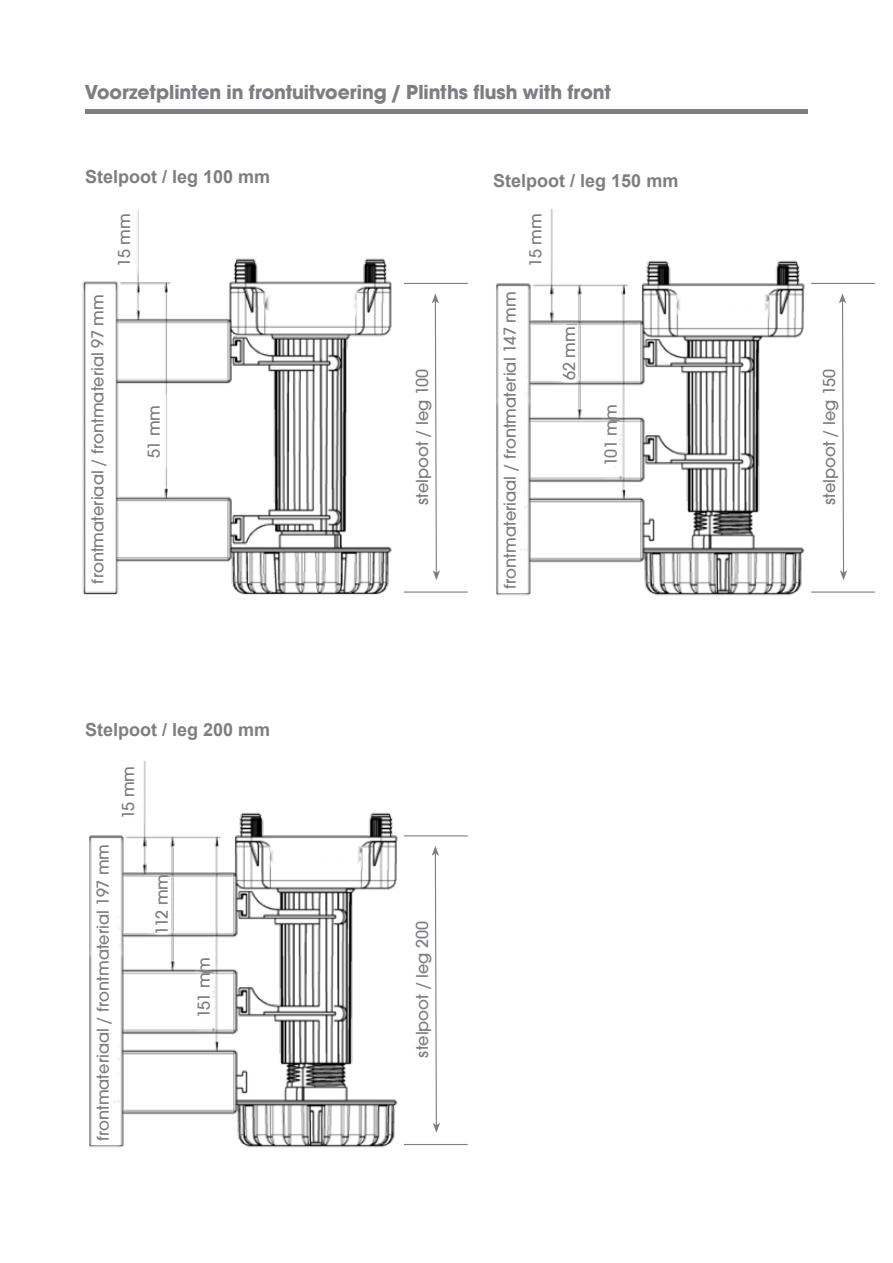
<style>
.page{position:relative;width:893px;height:1263px;background:#fff}
.page>*{position:absolute;margin:0;border:0;box-sizing:border-box;transform-origin:0 0}
.t1{font:700 21px "Avant Garde Gothic Itc T";color:#7e7d82}
.t2{font:500 18px "Avant Garde Gothic Itc T";color:#7e7d82}
.t3{font:700 18px "Arial";color:#7e7d82}
</style>
<div class="page">
<hr style="left:85px;top:109px;width:723px;height:4px;background:#7e7d82">
<img style="left:82px;top:210px;width:310px;height:385px">
<hr style="left:404px;top:591px;width:64px;height:2px;background:#7e7d82">
<hr style="left:404px;top:283px;width:64px;height:1px;background:#7e7d82">
<svg style="left:432px;top:293px;width:8px;height:287px"></svg>
<img style="left:496px;top:208px;width:309px;height:388px">
<hr style="left:811px;top:591px;width:64px;height:2px;background:#7e7d82">
<hr style="left:811px;top:283px;width:64px;height:1px;background:#7e7d82">
<svg style="left:839px;top:293px;width:8px;height:287px"></svg>
<img style="left:89px;top:760px;width:309px;height:388px">
<hr style="left:404px;top:1144px;width:64px;height:1px;background:#7e7d82">
<hr style="left:404px;top:835px;width:64px;height:1px;background:#7e7d82">
<svg style="left:432px;top:846px;width:8px;height:287px"></svg>
<p class="t1" style="left:85px;top:79px;width:527px">Voorzetplinten in frontuitvoering / Plinths flush with front</p>
<p class="t3" style="left:85px;top:164px;width:187px">Stelpoot / leg 100 mm</p>
<p class="t2" style="left:114px;top:267px;width:55px;rotate:-90deg">15 mm</p>
<p class="t2" style="left:87px;top:583px;width:291px;rotate:-90deg">frontmateriaal / frontmaterial 97 mm</p>
<p class="t2" style="left:143px;top:458px;width:54px;rotate:-90deg">51 mm</p>
<p class="t3" style="left:85px;top:717px;width:187px">Stelpoot / leg 200 mm</p>
<p class="t2" style="left:118px;top:819px;width:55px;rotate:-90deg">15 mm</p>
<p class="t2" style="left:92px;top:1141px;width:299px;rotate:-90deg">frontmateriaal / frontmaterial 197 mm</p>
<p class="t2" style="left:151px;top:934px;width:62px;rotate:-90deg">112 mm</p>
<p class="t2" style="left:193px;top:1018px;width:63px;rotate:-90deg">151 mm</p>
<p class="t2" style="left:412px;top:505px;width:138px;rotate:-90deg">stelpoot / leg 100</p>
<p class="t3" style="left:493px;top:168px;width:187px">Stelpoot / leg 150 mm</p>
<p class="t2" style="left:525px;top:267px;width:55px;rotate:-90deg">15 mm</p>
<p class="t2" style="left:499px;top:589px;width:299px;rotate:-90deg">frontmateriaal / frontmaterial 147 mm</p>
<p class="t2" style="left:558px;top:380px;width:55px;rotate:-90deg">62 mm</p>
<p class="t2" style="left:600px;top:466px;width:63px;rotate:-90deg">101 mm</p>
<p class="t2" style="left:412px;top:1058px;width:139px;rotate:-90deg">stelpoot / leg 200</p>
<p class="t2" style="left:819px;top:505px;width:138px;rotate:-90deg">stelpoot / leg 150</p>
</div>
